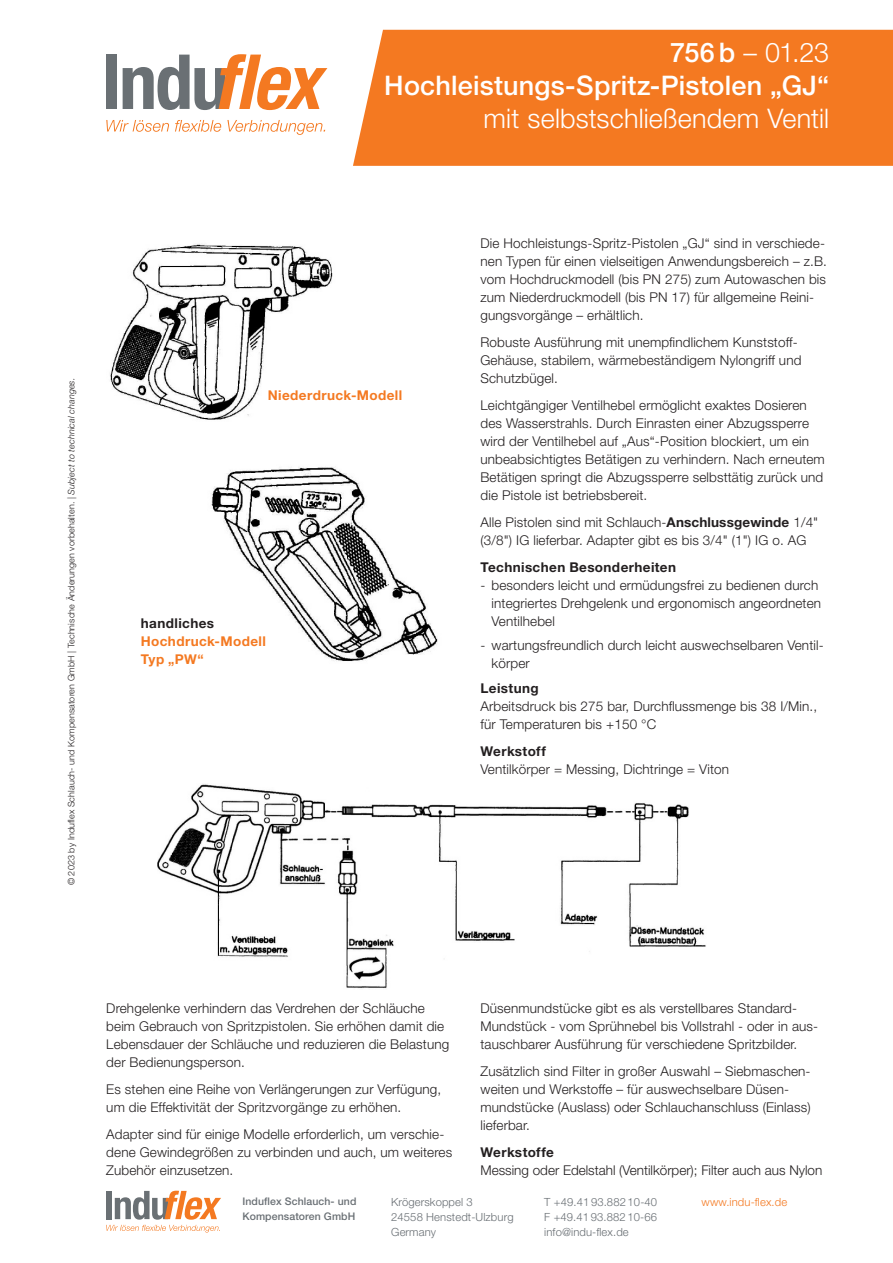
<style>
.page{position:relative;width:893px;height:1263px;background:#fff}
.page>*{position:absolute;margin:0;border:0;box-sizing:border-box;transform-origin:0 0}
.t1{font:500 27px/33px "Helvetica Neue LT Pro";letter-spacing:.01em;color:#fff;text-align:right}
.t2{font:300 27px "Helvetica Neue LT Pro";letter-spacing:.005em;color:#fff}
.t3{font:300 13.5px/18px "Helvetica Neue LT Pro";letter-spacing:.01em;color:#231f20}
.t4{font:700 13.5px "Helvetica Neue LT Pro";letter-spacing:.03em;color:#231f20}
.t5{font:700 13.5px/18px "Helvetica Neue LT Pro";letter-spacing:.025em;color:#f47921}
.t6{font:300 11.25px/15px "Helvetica Neue LT Pro";letter-spacing:.01em;color:#696f74;text-align:justify}
.t7{font:300 11.25px "Helvetica Neue LT Pro";letter-spacing:.01em;color:#f47921}
.t8{font:500 10.5px/15px "Helvetica Neue LT Pro";letter-spacing:.01em;color:#696f74}
.t9{font:300 9px "Helvetica Neue LT Pro";letter-spacing:.01em;color:#231f20}
.s1{font-style:italic}
.s2{font-weight:300}
.s3{font-weight:700}
</style>
<div class="page">
<svg style="left:106px;top:1191px;width:115px;height:41px"></svg>
<img style="left:157px;top:784px;width:549px;height:205px">
<img style="left:110px;top:244px;width:223px;height:176px">
<img style="left:211px;top:466px;width:227px;height:195px">
<svg style="left:106px;top:120px;width:63px;height:12px"></svg>
<svg style="left:175px;top:120px;width:46px;height:12px"></svg>
<svg style="left:227px;top:120px;width:98px;height:15px"></svg>
<div style="left:106px;top:55px;width:11px;height:54px;background:#6a7074"></div>
<svg style="left:123px;top:54px;width:204px;height:56px"></svg>
<div style="left:353px;top:30px;width:540px;height:136px;background:#f47921"></div>
<p class="t9" style="left:66px;top:885px;width:509px;rotate:-90deg">© 2023 by Induflex Schlauch- und Kompensatoren GmbH | Technische Änderungen vorbehalten. | <span class="s1">Subject to technical changes.</span></p>
<h1 class="t1" style="left:384px;top:35px;width:446px">756 b <span class="s2">– 01.23<br></span>Hochleistungs-Spritz-Pistolen „GJ“</h1>
<h1 class="t2" style="left:484px;top:102px;width:347px">mit selbstschließendem Ventil</h1>
<p class="t5" style="left:268px;top:385px;width:136px">Niederdruck-Modell</p>
<p class="t4" style="left:141px;top:615px;width:75px">handliches</p>
<p class="t5" style="left:141px;top:632px;width:126px">Hochdruck-Modell<br>Typ „PW“</p>
<p class="t3" style="left:480px;top:234px;width:348px">Die Hochleistungs-Spritz-Pistolen „GJ“ sind in verschiede&shy;nen Typen für einen vielseitigen Anwendungsbereich – z.B. vom Hochdruckmodell (bis PN 275) zum Autowaschen bis zum Niederdruckmodell (bis PN 17) für allgemeine Reini&shy;gungsvorgänge – erhältlich.</p>
<p class="t3" style="left:480px;top:333px;width:322px">Robuste Ausführung mit unempfindlichem Kunststoff-<br>Gehäuse, stabilem, wärmebeständigem Nylongriff und<br>Schutzbügel.</p>
<p class="t3" style="left:480px;top:396px;width:346px">Leichtgängiger Ventilhebel ermöglicht exaktes Dosieren des Wasserstrahls. Durch Einrasten einer Abzugssperre wird der Ventilhebel auf „Aus“-Position blockiert, um ein unbeabsichtigtes Betätigen zu verhindern. Nach erneutem Betätigen springt die Abzugssperre selbsttätig zurück und die Pistole ist betriebsbereit.</p>
<p class="t3" style="left:480px;top:513px;width:339px">Alle Pistolen sind mit Schlauch-<span class="s3">Anschlussgewinde</span> 1/4" (3/8") IG lieferbar. Adapter gibt es bis 3/4" (1") IG o. AG</p>
<p class="t4" style="left:480px;top:558px;width:197px">Technischen Besonderheiten</p>
<p class="t3" style="left:492px;top:576px;width:331px;text-indent:-11px">- besonders leicht und ermüdungsfrei zu bedienen durch integriertes Drehgelenk und ergonomisch angeordneten<br>Ventilhebel</p>
<p class="t3" style="left:492px;top:636px;width:334px;text-indent:-11px">- wartungsfreundlich durch leicht auswechselbaren Ventil&shy;körper</p>
<p class="t4" style="left:480px;top:679px;width:60px">Leistung</p>
<p class="t3" style="left:480px;top:697px;width:338px">Arbeitsdruck bis 275 bar, Durchflussmenge bis 38 I/Min., für Temperaturen bis +150 °C</p>
<p class="t4" style="left:480px;top:742px;width:67px">Werkstoff</p>
<p class="t3" style="left:480px;top:760px;width:250px">Ventilkörper = Messing, Dichtringe = Viton</p>
<p class="t3" style="left:106px;top:999px;width:345px">Drehgelenke verhindern das Verdrehen der Schläuche beim Gebrauch von Spritzpistolen. Sie erhöhen damit die Lebensdauer der Schläuche und reduzieren die Belastung der Bedienungsperson.</p>
<p class="t3" style="left:106px;top:1080px;width:337px">Es stehen eine Reihe von Verlängerungen zur Verfügung, um die Effektivität der Spritzvorgänge zu erhöhen.</p>
<p class="t3" style="left:106px;top:1125px;width:347px">Adapter sind für einige Modelle erforderlich, um verschie&shy;dene Gewindegrößen zu verbinden und auch, um weiteres<br>Zubehör einzusetzen.</p>
<p class="t3" style="left:480px;top:999px;width:339px">Düsenmundstücke gibt es als verstellbares Standard-<br>Mundstück - vom Sprühnebel bis Vollstrahl - oder in aus&shy;tauschbarer Ausführung für verschiedene Spritzbilder.</p>
<p class="t3" style="left:480px;top:1062px;width:332px">Zusätzlich sind Filter in großer Auswahl – Siebmaschen&shy;weiten und Werkstoffe – für auswechselbare Düsen&shy;mundstücke (Auslass) oder Schlauchanschluss (Einlass) lieferbar.</p>
<p class="t4" style="left:480px;top:1144px;width:75px">Werkstoffe</p>
<p class="t3" style="left:480px;top:1161px;width:343px">Messing oder Edelstahl (Ventilkörper); Filter auch aus Nylon</p>
<p class="t8" style="left:242px;top:1194px;width:116px">Induflex Schlauch- und<br>Kompensatoren GmbH</p>
<p class="t6" style="left:544px;top:1194px;width:114px">T +49.41 93.882 10-40<br>F +49.41 93.882 10-66 info@indu-flex.de</p>
<p class="t6" style="left:391px;top:1194px;width:83px">Krögerskoppel 3</p>
<p class="t7" style="left:702px;top:1195px;width:87px">www.indu-flex.de</p>
<p class="t6" style="left:391px;top:1209px;width:124px">24558 Henstedt-Ulzburg<br>Germany</p>
</div>
